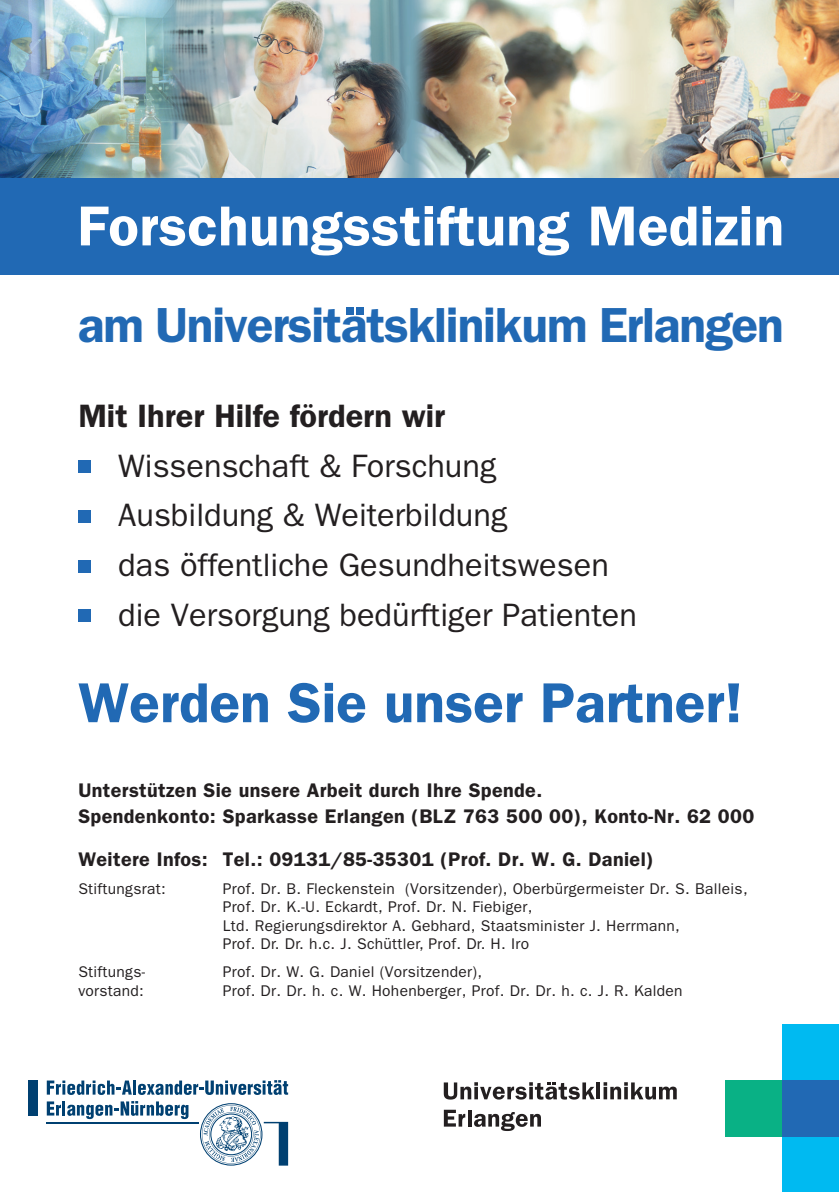
<style>
.page{position:relative;width:839px;height:1192px;background:#fff}
.page>*{position:absolute;margin:0;border:0;box-sizing:border-box;transform-origin:0 0}
.t1{font:600 56.6px "Franklin Gothic LT";letter-spacing:.005em;color:#fff}
.t2{font:600 56.6px "Franklin Gothic LT";color:#2169b4}
.t3{font:600 49.4px "Franklin Gothic LT";letter-spacing:-.025em;color:#2169b4}
.t4{font:32.4px/49.6px "Franklin Gothic LT";color:#231f20}
.t5{font:600 32.4px "Franklin Gothic LT";color:#231f20}
.t6{font:600 19.8px/25.4px "Franklin Gothic LT";letter-spacing:.02em;color:#231f20}
.t7{font:15.6px/18.4px "Franklin Gothic LT";letter-spacing:.02em;color:#231f20}
</style>
<div class="page">
<img style="left:0;top:0;width:838px;height:179px">
<div style="left:78px;top:461px;width:12px;height:12px;background:#2169b4"></div>
<div style="left:78px;top:510px;width:12px;height:12px;background:#2169b4"></div>
<div style="left:78px;top:560px;width:12px;height:12px;background:#2169b4"></div>
<div style="left:78px;top:609px;width:12px;height:12px;background:#2169b4"></div>
<div style="left:0;top:179px;width:838px;height:96px;background:#2169b4"></div>
<hr style="left:47px;top:1122px;width:152px;height:1px;background:#004071">
<div style="left:28px;top:1080px;width:9px;height:35px;background:#004071"></div>
<svg style="left:200px;top:1103px;width:88px;height:63px"></svg>
<svg style="left:47px;top:1080px;width:85px;height:15px"></svg>
<hr style="left:133px;top:1080px;width:3px;height:14px;background:#004071">
<svg style="left:138px;top:1080px;width:150px;height:15px"></svg>
<svg style="left:47px;top:1101px;width:14px;height:14px"></svg>
<hr style="left:62px;top:1101px;width:3px;height:14px;background:#004071">
<svg style="left:67px;top:1101px;width:121px;height:18px"></svg>
<div style="left:346px;top:307px;width:7px;height:7px;background:#2169b4"></div>
<div style="left:356px;top:307px;width:7px;height:7px;background:#2169b4"></div>
<div style="left:782px;top:1023px;width:56px;height:57px;background:#00baf1"></div>
<div style="left:725px;top:1080px;width:57px;height:57px;background:#09b185"></div>
<div style="left:782px;top:1080px;width:56px;height:57px;background:#2169b4"></div>
<div style="left:782px;top:1137px;width:56px;height:55px;background:#00baf1"></div>
<svg style="left:443px;top:1109px;width:22px;height:17px"></svg>
<svg style="left:468px;top:1110px;width:3px;height:16px"></svg>
<svg style="left:474px;top:1112px;width:66px;height:19px"></svg>
<svg style="left:443px;top:1082px;width:151px;height:17px"></svg>
<hr style="left:596px;top:1082px;width:4px;height:17px;background:#231f20">
<svg style="left:603px;top:1082px;width:73px;height:17px"></svg>
<h1 class="t1" style="left:77px;top:206px;width:707px">Forschungsstiftung Medizin</h1>
<h2 class="t3" style="left:78px;top:308px;width:707px">am Universitatsklinikum Erlangen</h2>
<h3 class="t5" style="left:78px;top:405px;width:368px">Mit Ihrer Hilfe fördern wir</h3>
<h3 class="t4" style="left:118px;top:444px;width:520px">Wissenschaft &amp; Forschung<br>Ausbildung &amp; Weiterbildung<br>das öffentliche Gesundheitswesen die Versorgung bedürftiger Patienten</h3>
<h1 class="t2" style="left:78px;top:683px;width:665px">Werden Sie unser Partner!</h1>
<p class="t6" style="left:78px;top:780px;width:677px">Unterstützen Sie unsere Arbeit durch Ihre Spende.<br>Spendenkonto: Sparkasse Erlangen (BLZ 763 500 00), Konto-Nr. 62 000</p>
<p class="t6" style="left:78px;top:848px;width:576px">Weitere Infos: Tel.: 09131/85-35301 (Prof. Dr. W. G. Daniel)</p>
<p class="t7" style="left:78px;top:881px;width:89px">Stiftungsrat:</p>
<p class="t7" style="left:222px;top:881px;width:526px">Prof. Dr. B. Fleckenstein (Vorsitzender), Oberbürgermeister Dr. S. Balleis, Prof. Dr. K.-U. Eckardt, Prof. Dr. N. Fiebiger,<br>Ltd. Regierungsdirektor A. Gebhard, Staatsminister J. Herrmann,<br>Prof. Dr. Dr. h.c. J. Schüttler, Prof. Dr. H. Iro</p>
<p class="t7" style="left:78px;top:964px;width:68px">Stiftungs-</p>
<p class="t7" style="left:222px;top:964px;width:261px">Prof. Dr. W. G. Daniel (Vorsitzender),</p>
<p class="t7" style="left:78px;top:983px;width:67px">vorstand:</p>
<p class="t7" style="left:222px;top:983px;width:461px">Prof. Dr. Dr. h. c. W. Hohenberger, Prof. Dr. Dr. h. c. J. R. Kalden</p>
</div>
